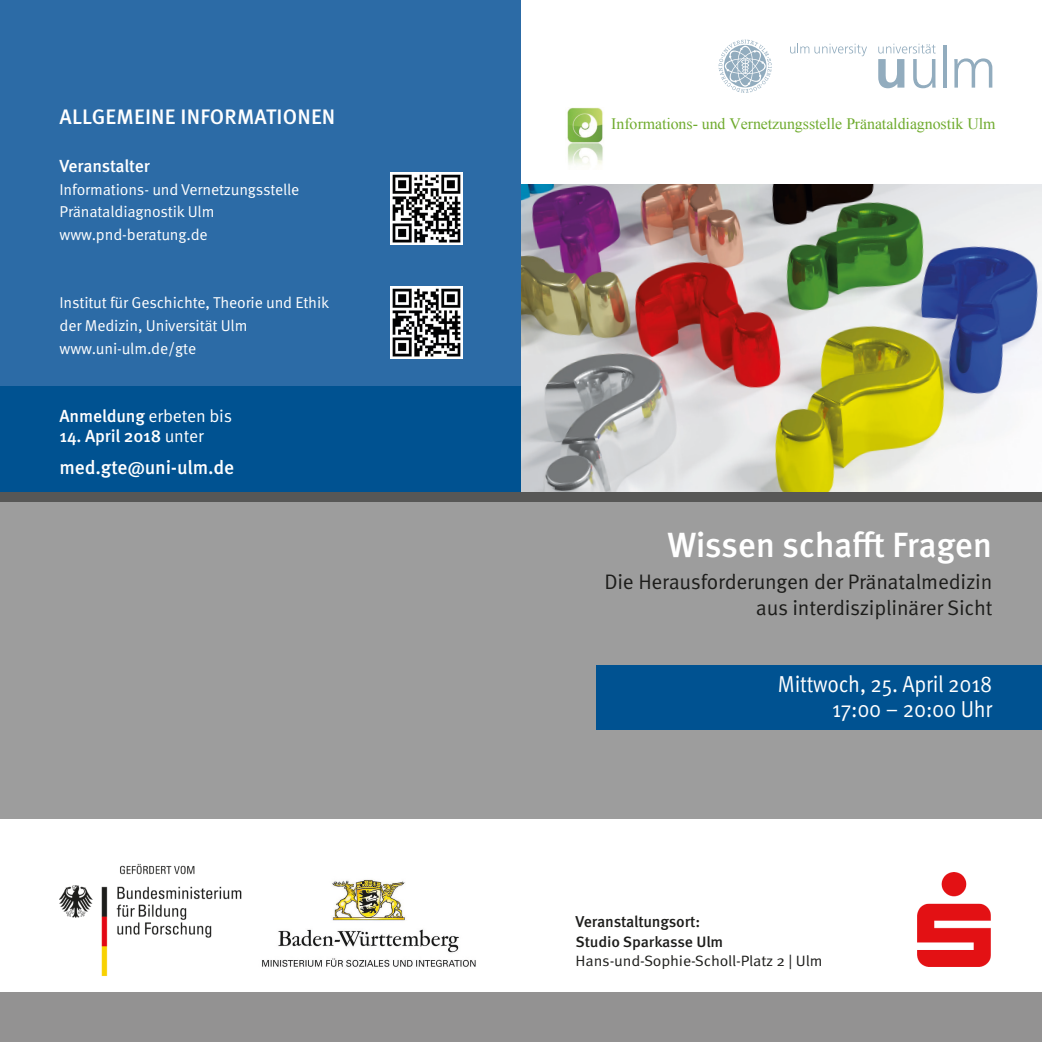
<style>
.page{position:relative;width:1042px;height:1042px;background:#fff}
.page>*{position:absolute;margin:0;border:0;box-sizing:border-box;transform-origin:0 0}
.t1{font:500 35px "Meta OT";letter-spacing:-.015em;color:#fff}
.t2{font:23.1px/25.2px "Meta OT Norm";letter-spacing:-.01em;color:#fff;text-align:right;scale:.91 1}
.t3{font:21px/26.2px "Meta OT Norm";letter-spacing:-.01em;color:#1d1d1b;text-align:right}
.t4{font:500 21px "Meta OT";letter-spacing:.01em;color:#fff}
.t5{font:500 19.25px "Meta OT";letter-spacing:-.01em;color:#fff}
.t6{font:500 17.5px "Meta OT";letter-spacing:-.015em;color:#fff}
.t7{font:17.5px "Meta OT Norm";letter-spacing:-.01em;color:#fff}
.t8{font:15.92px "Times New Roman";letter-spacing:-.01em;color:#6fab2e}
.t9{font:15.75px/22.8px "Meta OT Norm";letter-spacing:-.01em;color:#fff}
.t10{font:500 15.75px "Meta OT";letter-spacing:-.015em;color:#1d1d1b}
.t11{font:15.05px "Meta OT Norm";letter-spacing:-.01em;color:#1d1d1b;scale:1.05 1}
.t12{font:500 15.05px "Meta OT";letter-spacing:-.01em;color:#1d1d1b;scale:1.05 1}
.s1{font-family:"Meta OT";font-weight:500}
.s2{font-family:"Meta OT Norm";font-weight:400}
</style>
<div class="page">
<div style="left:0;top:0;width:521px;height:496px;background:#2c6ba6"></div>
<div style="left:0;top:492px;width:1042px;height:327px;background:#9d9d9d"></div>
<div style="left:0;top:992px;width:1042px;height:50px;background:#939292"></div>
<div style="left:596px;top:665px;width:446px;height:64px;background:#005291"></div>
<div style="left:0;top:387px;width:521px;height:109px;background:#005291"></div>
<img style="left:120px;top:863px;width:75px;height:12px">
<img style="left:521px;top:184px;width:521px;height:308px">
<div style="left:0;top:492px;width:1042px;height:9px;background:#575756"></div>
<svg style="left:878px;top:44px;width:57px;height:44px"></svg>
<hr style="left:943px;top:45px;width:4px;height:43px;background:#92acbe">
<svg style="left:954px;top:58px;width:38px;height:30px"></svg>
<svg style="left:790px;top:43px;width:77px;height:13px"></svg>
<svg style="left:718px;top:40px;width:54px;height:53px"></svg>
<img style="left:60px;top:885px;width:182px;height:91px">
<img style="left:917px;top:872px;width:74px;height:95px">
<svg style="left:535px;top:184px;width:472px;height:2px"></svg>
<img style="left:567px;top:108px;width:36px;height:57px">
<img style="left:262px;top:879px;width:214px;height:88px">
<img style="left:390px;top:172px;width:73px;height:72px">
<img style="left:390px;top:286px;width:73px;height:73px">
<h3 class="t4" style="left:60px;top:103px;width:277px">ALLGEMEINE INFORMATIONEN</h3>
<p class="t6" style="left:60px;top:155px;width:92px">Veranstalter</p>
<p class="t9" style="left:60px;top:178px;width:241px">Informations- und Vernetzungsstelle<br>Pränataldiagnostik Ulm www.pnd-beratung.de</p>
<p class="t9" style="left:60px;top:292px;width:271px">Institut für Geschichte, Theorie und Ethik der Medizin, Universität Ulm www.uni-ulm.de/gte</p>
<p class="t7" style="left:60px;top:406px;width:174px"><span class="s1">Anmeldung</span> erbeten bis</p>
<p class="t6" style="left:60px;top:425px;width:146px">14. April 2018 <span class="s2">unter</span></p>
<p class="t5" style="left:60px;top:455px;width:176px">med.gte@uni-ulm.de</p>
<p class="t8" style="left:611px;top:113px;width:386px">Informations- und Vernetzungsstelle Pränataldiagnostik Ulm</p>
<h1 class="t1" style="left:667px;top:523px;width:326px">Wissen schafft Fragen</h1>
<h3 class="t3" style="left:604px;top:569px;width:390px">Die Herausforderungen der Pränatalmedizin aus interdisziplinärer Sicht</h3>
<h2 class="t2" style="left:778px;top:672px;width:237px">Mittwoch, 25. April 2018<br>17:00 – 20:00 Uhr</h2>
<p class="t10" style="left:575px;top:912px;width:126px">Veranstaltungsort:</p>
<p class="t12" style="left:575px;top:932px;width:142px">Studio Sparkasse Ulm</p>
<p class="t11" style="left:575px;top:951px;width:237px">Hans-und-Sophie-Scholl-Platz 2 | Ulm</p>
</div>
